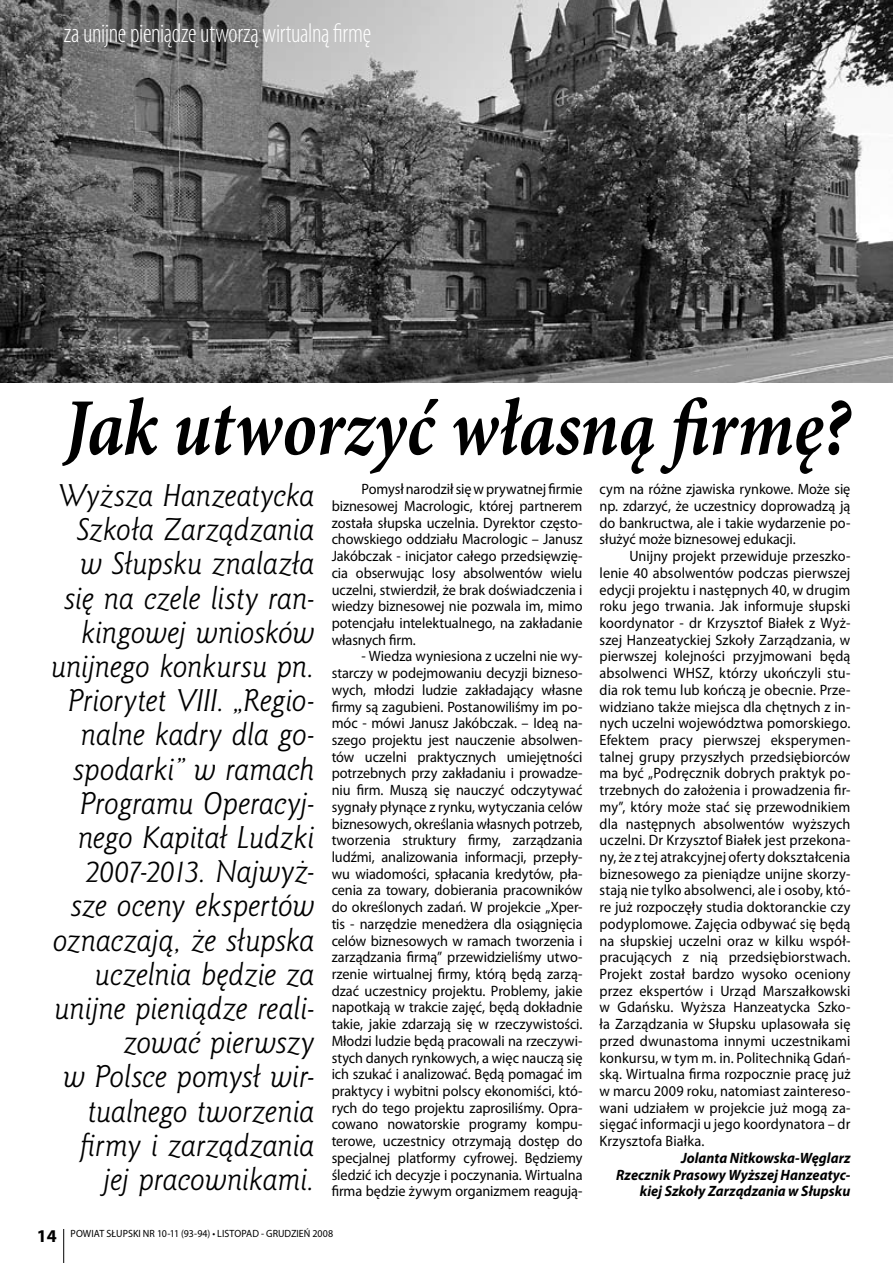
<style>
.page{position:relative;width:893px;height:1263px;background:#fff}
.page>*{position:absolute;margin:0;border:0;box-sizing:border-box;transform-origin:0 0}
.t1{font:italic 700 81px "Minion Pro";color:#000;scale:.87 1}
.t2{font:italic 28.5px/34.2px "Goldy EFN";letter-spacing:-.015em;color:#000;text-align:right}
.t3{font:300 condensed 27px "Myriad Pro";letter-spacing:-.015em;color:#fff;scale:.95 1}
.t4{font:15px/16.6px "Myriad Pro";letter-spacing:-.005em;color:#000;text-align:justify;scale:.95 1}
.t5{font:italic 700 15px/16.6px "Myriad Pro";letter-spacing:.005em;color:#000;text-align:right;scale:.95 1}
.t6{font:10.5px "Myriad Pro";letter-spacing:.005em;color:#000;scale:.95 1}
.s1{font-weight:700;font-size:18px}
</style>
<div class="page">
<hr style="left:63px;top:1229px;width:1px;height:34px;background:#000">
<img style="left:0;top:0;width:893px;height:383px">
<h3 class="t3" style="left:64px;top:19px;width:325px">za unijne pieniądze utworzą wirtualną firmę</h3>
<h1 class="t1" style="left:64px;top:371px;width:905px">Jak utworzyć własną firmę?</h1>
<p class="t2" style="left:51px;top:479px;width:265px">Wyższa Hanzeatycka<br>Szkoła Zarządzania w Słupsku znalazła się na czele listy ran&shy;kingowej wniosków unijnego konkursu pn.<br>Priorytet VIII. „Regio&shy;nalne kadry dla go&shy;spodarki” w ramach<br>Programu Operacyj&shy;nego Kapitał Ludzki<br>2007-2013. Najwyż&shy;sze oceny ekspertów oznaczają, że słupska uczelnia będzie za unijne pieniądze reali&shy;zować pierwszy<br>w Polsce pomysł wir&shy;tualnego tworzenia firmy i zarządzania jej pracownikami.</p>
<p class="t4" style="left:332px;top:481px;width:266px;text-indent:30px">Pomysł narodził się w prywatnej firmie biznesowej Macrologic, której partnerem została słupska uczelnia. Dyrektor często&shy;chowskiego oddziału Macrologic – Janusz Jakóbczak - inicjator całego przedsięwzię&shy;cia obserwując losy absolwentów wielu uczelni, stwierdził, że brak doświadczenia i wiedzy biznesowej nie pozwala im, mimo potencjału intelektualnego, na zakładanie własnych firm.</p>
<p class="t4" style="left:332px;top:648px;width:266px;text-indent:30px">- Wiedza wyniesiona z uczelni nie wy&shy;starczy w podejmowaniu decyzji bizneso&shy;wych, młodzi ludzie zakładający własne firmy są zagubieni. Postanowiliśmy im po&shy;móc - mówi Janusz Jakóbczak. – Ideą na&shy;szego projektu jest nauczenie absolwen&shy;tów uczelni praktycznych umiejętności potrzebnych przy zakładaniu i prowadze&shy;niu firm. Muszą się nauczyć odczytywać sygnały płynące z rynku, wytyczania celów biznesowych, określania własnych potrzeb, tworzenia struktury firmy, zarządzania ludźmi, analizowania informacji, przepły&shy;wu wiadomości, spłacania kredytów, pła&shy;cenia za towary, dobierania pracowników do określonych zadań. W projekcie „Xper&shy;tis - narzędzie menedżera dla osiągnięcia celów biznesowych w ramach tworzenia i zarządzania firmą” przewidzieliśmy utwo&shy;rzenie wirtualnej firmy, którą będą zarzą&shy;dzać uczestnicy projektu. Problemy, jakie napotkają w trakcie zajęć, będą dokładnie takie, jakie zdarzają się w rzeczywistości.<br>Młodzi ludzie będą pracowali na rzeczywi&shy;stych danych rynkowych, a więc nauczą się ich szukać i analizować. Będą pomagać im praktycy i wybitni polscy ekonomiści, któ&shy;rych do tego projektu zaprosiliśmy. Opra&shy;cowano nowatorskie programy kompu&shy;terowe, uczestnicy otrzymają dostęp do specjalnej platformy cyfrowej. Będziemy śledzić ich decyzje i poczynania. Wirtualna firma będzie żywym organizmem reagują-</p>
<p class="t4" style="left:600px;top:481px;width:266px">cym na różne zjawiska rynkowe. Może się np. zdarzyć, że uczestnicy doprowadzą ją do bankructwa, ale i takie wydarzenie po&shy;służyć może biznesowej edukacji.</p>
<p class="t4" style="left:600px;top:548px;width:266px;text-indent:30px">Unijny projekt przewiduje przeszko&shy;lenie 40 absolwentów podczas pierwszej edycji projektu i następnych 40, w drugim roku jego trwania. Jak informuje słupski koordynator - dr Krzysztof Białek z Wyż&shy;szej Hanzeatyckiej Szkoły Zarządzania, w pierwszej kolejności przyjmowani będą absolwenci WHSZ, którzy ukończyli stu&shy;dia rok temu lub kończą je obecnie. Prze&shy;widziano także miejsca dla chętnych z in&shy;nych uczelni województwa pomorskiego.<br>Efektem pracy pierwszej eksperymen&shy;talnej grupy przyszłych przedsiębiorców ma być „Podręcznik dobrych praktyk po&shy;trzebnych do założenia i prowadzenia fir&shy;my”, który może stać się przewodnikiem dla następnych absolwentów wyższych uczelni. Dr Krzysztof Białek jest przekona&shy;ny, że z tej atrakcyjnej oferty dokształcenia biznesowego za pieniądze unijne skorzy&shy;stają nie tylko absolwenci, ale i osoby, któ&shy;re już rozpoczęły studia doktoranckie czy podyplomowe. Zajęcia odbywać się będą na słupskiej uczelni oraz w kilku współ&shy;pracujących z nią przedsiębiorstwach.<br>Projekt został bardzo wysoko oceniony przez ekspertów i Urząd Marszałkowski w Gdańsku. Wyższa Hanzeatycka Szko&shy;ła Zarządzania w Słupsku uplasowała się przed dwunastoma innymi uczestnikami konkursu, w tym m. in. Politechniką Gdań&shy;ską. Wirtualna firma rozpocznie pracę już w marcu 2009 roku, natomiast zaintereso&shy;wani udziałem w projekcie już mogą za&shy;sięgać informacji u jego koordynatora – dr Krzysztofa Białka.</p>
<p class="t5" style="left:616px;top:1149px;width:248px">Jolanta Nitkowska-Węglarz<br>Rzecznik Prasowy Wyższej Hanzeatyc&shy;kiej Szkoły Zarządzania w Słupsku</p>
<p class="t6" style="left:37px;top:1227px;width:314px"><span class="s1">14</span> POWIAT SŁUPSKI NR 10-11 (93-94) • LISTOPAD - GRUDZIEŃ 2008</p>
</div>
